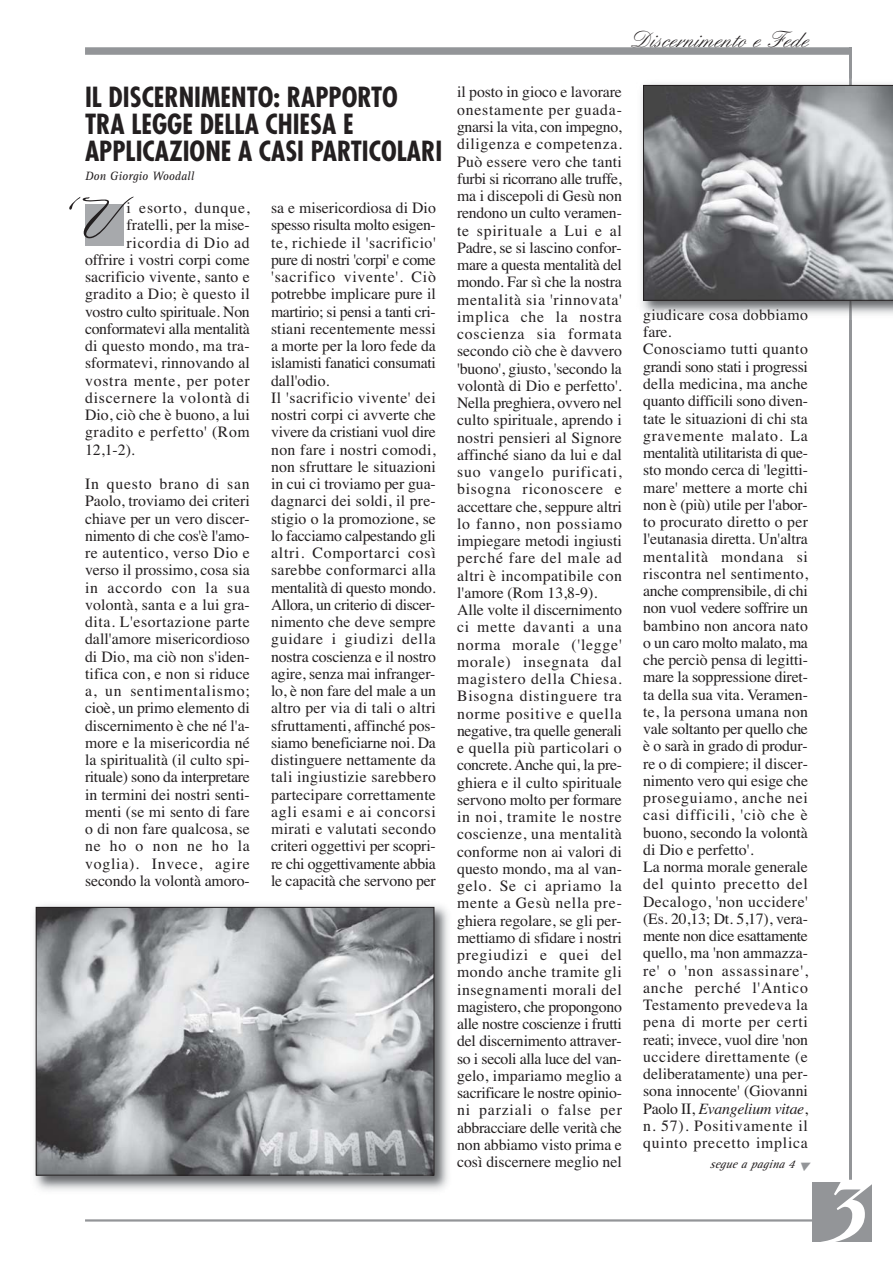
<style>
.page{position:relative;width:893px;height:1263px;background:#fff}
.page>*{position:absolute;margin:0;border:0;box-sizing:border-box;transform-origin:0 0}
.t1{font:italic 700 97.5px "Cochin";color:#fff}
.t2{font:74.4px "OPTI Carmella Hand Script";color:#231f20}
.t3{font:700 condensed 27px/27px "Futura";color:#231f20}
.t4{font:24px "Englische Sch T";color:#231f20}
.t5{font:15.75px/17.2px "Times";color:#231f20}
.t6{font:15.75px "Times";letter-spacing:.05em;color:#231f20}
.t7{font:15.75px "Times";letter-spacing:.02em;color:#231f20}
.t8{font:15.75px "Times";letter-spacing:-.02em;color:#231f20}
.t9{font:15.75px "Times";letter-spacing:.04em;color:#231f20}
.t10{font:italic 12.45px "Rotis Serif";color:#231f20}
.t11{font:italic 12px "Rotis Serif";color:#231f20}
.s1{font-style:italic}
.s2{color:#939598}
</style>
<div class="page">
<hr style="left:849px;top:47px;width:3px;height:1174px;background:#939598">
<div style="left:85px;top:47px;width:765px;height:8px;background:#939598"></div>
<hr style="left:85px;top:1219px;width:765px;height:2px;background:#939598">
<div style="left:812px;top:1182px;width:60px;height:60px;background:#939598"></div>
<img style="left:34px;top:905px;width:415px;height:286px">
<img style="left:38px;top:909px;width:394px;height:264px">
<div style="left:36px;top:907px;width:398px;height:268px;border:1px solid #231f20"></div>
<img style="left:641px;top:83px;width:252px;height:232px">
<img style="left:849px;top:79px;width:3px;height:241px">
<svg style="left:644px;top:309px;width:163px;height:6px"></svg>
<svg style="left:643px;top:85px;width:250px;height:216px;background:#838488"></svg>
<div style="left:85px;top:205px;width:39px;height:41px;background:#a7a9ac"></div>
<h3 class="t3" style="left:85px;top:86px;width:359px">IL DISCERNIMENTO: RAPPORTO<br>TRA LEGGE DELLA CHIESA E<br>APPLICAZIONE A CASI PARTICOLARI</h3>
<p class="t10" style="left:85px;top:171px;width:111px">Don Giorgio Woodall</p>
<h2 class="t2" style="left:64px;top:185px;width:52px">‘V</h2>
<p class="t5" style="left:271px;top:201px;width:166px">sa e misericordiosa di Dio spesso risulta molto esigen&shy;te, richiede il 'sacrificio' pure di nostri 'corpi' e come 'sacrifico vivente'. Ciò potrebbe implicare pure il martirio; si pensi a tanti cri&shy;stiani recentemente messi a morte per la loro fede da islamisti fanatici consumati dall'odio.<br>Il 'sacrificio vivente' dei nostri corpi ci avverte che vivere da cristiani vuol dire non fare i nostri comodi, non sfruttare le situazioni in cui ci troviamo per gua&shy;dagnarci dei soldi, il pre&shy;stigio o la promozione, se lo facciamo calpestando gli altri. Comportarci così sarebbe conformarci alla mentalità di questo mondo.<br>Allora, un criterio di discer&shy;nimento che deve sempre guidare i giudizi della nostra coscienza e il nostro agire, senza mai infranger&shy;lo, è non fare del male a un altro per via di tali o altri sfruttamenti, affinché pos&shy;siamo beneficiarne noi. Da distinguere nettamente da tali ingiustizie sarebbero partecipare correttamente agli esami e ai concorsi mirati e valutati secondo criteri oggettivi per scopri&shy;re chi oggettivamente abbia le capacità che servono per</p>
<p class="t6" style="left:127px;top:202px;width:125px">i esorto, dunque,</p>
<p class="t5" style="left:127px;top:218px;width:125px">fratelli, per la mise-</p>
<p class="t6" style="left:127px;top:237px;width:125px">ricordia di Dio ad</p>
<p class="t5" style="left:85px;top:252px;width:166px">offrire i vostri corpi come</p>
<p class="t5" style="left:85px;top:270px;width:166px">sacrificio vivente, santo e</p>
<p class="t7" style="left:85px;top:288px;width:166px">gradito a Dio; è questo il</p>
<p class="t5" style="left:85px;top:304px;width:166px">vostro culto spirituale. Non</p>
<p class="t8" style="left:85px;top:323px;width:166px">conformatevi alla mentalità</p>
<p class="t7" style="left:85px;top:340px;width:166px">di questo mondo, ma tra-</p>
<p class="t5" style="left:85px;top:356px;width:166px">sformatevi, rinnovando al</p>
<p class="t6" style="left:85px;top:375px;width:166px">vostra mente, per poter</p>
<p class="t6" style="left:85px;top:392px;width:166px">discernere la volontà di</p>
<p class="t5" style="left:85px;top:408px;width:166px">Dio, ciò che è buono, a lui</p>
<p class="t9" style="left:85px;top:426px;width:166px">gradito e perfetto' (Rom</p>
<p class="t5" style="left:85px;top:442px;width:51px">12,1-2).</p>
<p class="t5" style="left:85px;top:477px;width:166px;text-align:justify">In questo brano di san Paolo, troviamo dei criteri chiave per un vero discer&shy;nimento di che cos'è l'amo&shy;re autentico, verso Dio e verso il prossimo, cosa sia in accordo con la sua volontà, santa e a lui gra&shy;dita. L'esortazione parte dall'amore misericordioso di Dio, ma ciò non s'iden&shy;tifica con, e non si riduce a, un sentimentalismo; cioè, un primo elemento di discernimento è che né l'a&shy;more e la misericordia né la spiritualità (il culto spi&shy;rituale) sono da interpretare in termini dei nostri senti&shy;menti (se mi sento di fare o di non fare qualcosa, se ne ho o non ne ho la voglia). Invece, agire secondo la volontà amoro-</p>
<h3 class="t4" style="left:628px;top:32px;width:181px">Discernimento e Fede</h3>
<p class="t5" style="left:457px;top:85px;width:166px">il posto in gioco e lavorare onestamente per guada&shy;gnarsi la vita, con impegno, diligenza e competenza.<br>Può essere vero che tanti furbi si ricorrano alle truffe, ma i discepoli di Gesù non rendono un culto veramen&shy;te spirituale a Lui e al<br>Padre, se si lascino confor&shy;mare a questa mentalità del mondo. Far sì che la nostra mentalità sia 'rinnovata' implica che la nostra coscienza sia formata secondo ciò che è davvero 'buono', giusto, 'secondo la volontà di Dio e perfetto'.<br>Nella preghiera, ovvero nel culto spirituale, aprendo i nostri pensieri al Signore affinché siano da lui e dal suo vangelo purificati, bisogna riconoscere e accettare che, seppure altri lo fanno, non possiamo impiegare metodi ingiusti perché fare del male ad altri è incompatibile con l'amore (Rom 13,8-9).<br>Alle volte il discernimento ci mette davanti a una norma morale ('legge' morale) insegnata dal magistero della Chiesa.<br>Bisogna distinguere tra norme positive e quella negative, tra quelle generali e quella più particolari o concrete. Anche qui, la pre&shy;ghiera e il culto spirituale servono molto per formare in noi, tramite le nostre coscienze, una mentalità conforme non ai valori di questo mondo, ma al van&shy;gelo. Se ci apriamo la mente a Gesù nella pre&shy;ghiera regolare, se gli per&shy;mettiamo di sfidare i nostri pregiudizi e quei del mondo anche tramite gli insegnamenti morali del magistero, che propongono alle nostre coscienze i frutti del discernimento attraver&shy;so i secoli alla luce del van&shy;gelo, impariamo meglio a sacrificare le nostre opinio&shy;ni parziali o false per abbracciare delle verità che non abbiamo visto prima e così discernere meglio nel</p>
<p class="t7" style="left:643px;top:309px;width:166px">giudicare cosa dobbiamo</p>
<p class="t5" style="left:643px;top:325px;width:166px">fare.<br>Conosciamo tutti quanto grandi sono stati i progressi della medicina, ma anche quanto difficili sono diven&shy;tate le situazioni di chi sta gravemente malato. La mentalità utilitarista di que&shy;sto mondo cerca di 'legitti&shy;mare' mettere a morte chi non è (più) utile per l'abor&shy;to procurato diretto o per l'eutanasia diretta. Un'altra mentalità mondana si riscontra nel sentimento, anche comprensibile, di chi non vuol vedere soffrire un bambino non ancora nato o un caro molto malato, ma che perciò pensa di legitti&shy;mare la soppressione diret&shy;ta della sua vita. Veramen&shy;te, la persona umana non vale soltanto per quello che è o sarà in grado di produr&shy;re o di compiere; il discer&shy;nimento vero qui esige che proseguiamo, anche nei casi difficili, 'ciò che è buono, secondo la volontà di Dio e perfetto'.<br>La norma morale generale del quinto precetto del<br>Decalogo, 'non uccidere' (Es. 20,13; Dt. 5,17), vera&shy;mente non dice esattamente quello, ma 'non ammazza&shy;re' o 'non assassinare', anche perché l'Antico<br>Testamento prevedeva la pena di morte per certi reati; invece, vuol dire 'non uccidere direttamente (e deliberatamente) una per&shy;sona innocente' (Giovanni<br>Paolo II, <span class="s1">Evangelium vitae</span>, n. 57). Positivamente il quinto precetto implica</p>
<p class="t11" style="left:710px;top:1160px;width:103px">segue a pagina 4 <span class="s2">▼</span></p>
<h1 class="t1" style="left:823px;top:1174px;width:50px">3</h1>
</div>
